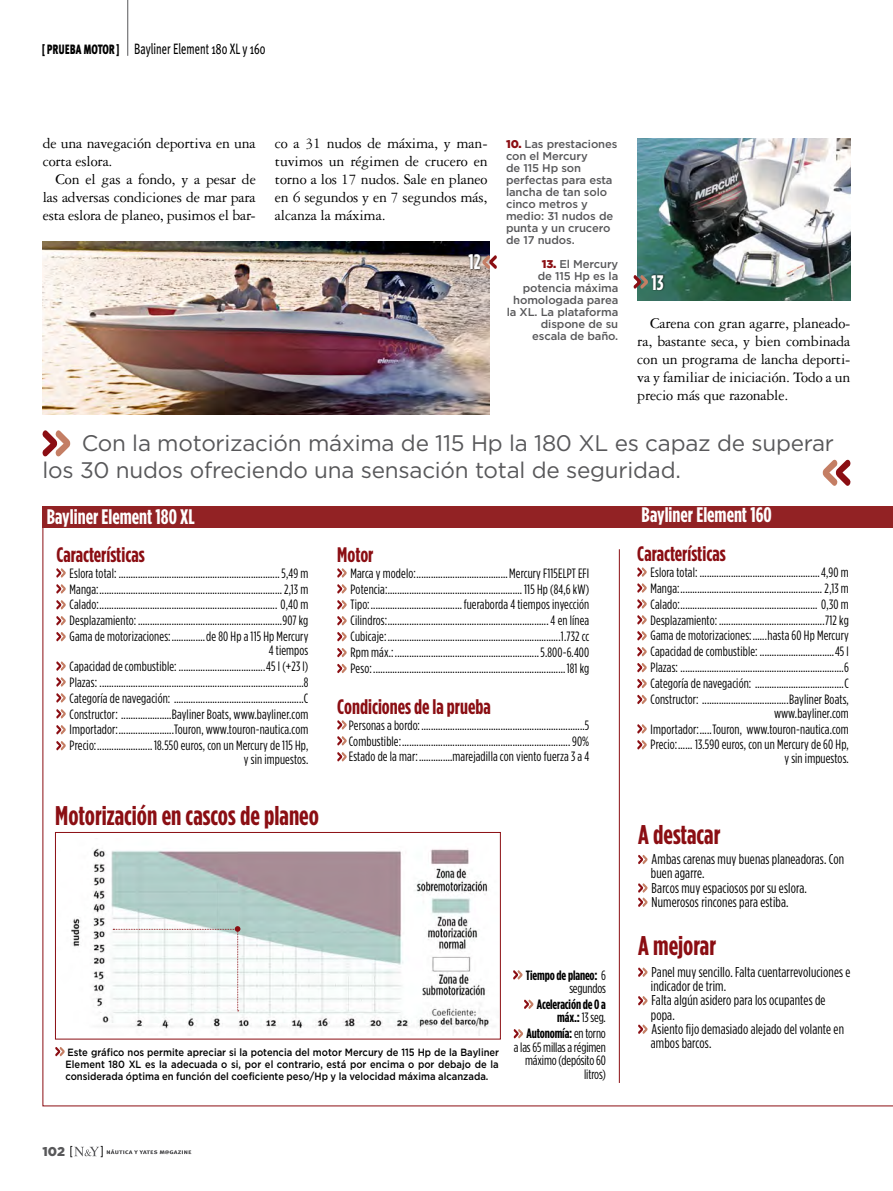
<style>
.page{position:relative;width:893px;height:1191px;background:#fff}
.page>*{position:absolute;margin:0;border:0;box-sizing:border-box;transform-origin:0 0}
.t1{font:700 27px "Gotham Condensed";color:#8b0e13}
.t2{font:22.5px/27px "Gotham";letter-spacing:-.01em;color:#58585a}
.t3{font:700 21px "Gotham Condensed";color:#8b0e13}
.t4{font:700 21px "Gotham Condensed";color:#fff}
.t5{font:15.75px/18px "Ericsson Roman";letter-spacing:-.01em;color:#000;text-align:justify}
.t6{font:15px "Meta Plus";color:#000;scale:.7 1}
.t7{font:14.25px/14.2px "Gotham Condensed";letter-spacing:.01em;color:#000}
.t8{font:13.5px/15.9px "Gotham Condensed";letter-spacing:.01em;color:#000;text-align:justify}
.t9{font:13.5px/13.5px "Gotham Condensed";letter-spacing:-.01em;color:#000;text-align:right}
.t10{font:700 13.5px/13.5px "Gotham Condensed";letter-spacing:-.01em;color:#000;text-align:right}
.t11{font:900 12.75px "Gotham";color:#58585a}
.t12{font:500 11.25px/12px "Gotham";letter-spacing:-.01em;color:#58585a}
.t13{font:500 10.5px/12px "Gotham";color:#000;text-align:justify;scale:.9 1}
.s1{font-weight:900;font-size:13.5px}
.s2{font-weight:900;color:#8b0e13}
.s3{font-weight:400}
.s4{font-weight:700}
</style>
<div class="page">
<hr style="left:127px;top:0;width:1px;height:56px;background:#58585a">
<svg style="left:70px;top:1145px;width:121px;height:12px"></svg>
<img style="left:43px;top:241px;width:446px;height:174px">
<img style="left:637px;top:139px;width:213px;height:161px">
<svg style="left:43px;top:527px;width:850px;height:579px"></svg>
<div style="left:43px;top:506px;width:850px;height:21px;background:#922224"></div>
<svg style="left:55px;top:1046px;width:10px;height:10px"></svg>
<div style="left:55px;top:832px;width:445px;height:207px;background:#fff"></div>
<img style="left:71px;top:848px;width:418px;height:187px">
<div style="left:55px;top:832px;width:446px;height:207px;border:1px solid #8b0e13"></div>
<svg style="left:113px;top:926px;width:127px;height:85px"></svg>
<svg style="left:513px;top:969px;width:9px;height:11px"></svg>
<svg style="left:524px;top:999px;width:9px;height:10px"></svg>
<svg style="left:513px;top:1028px;width:10px;height:10px"></svg>
<svg style="left:56px;top:568px;width:10px;height:10px"></svg>
<svg style="left:56px;top:584px;width:10px;height:58px"></svg>
<svg style="left:56px;top:661px;width:10px;height:10px"></svg>
<svg style="left:56px;top:677px;width:10px;height:10px"></svg>
<svg style="left:56px;top:693px;width:10px;height:58px"></svg>
<svg style="left:337px;top:568px;width:10px;height:10px"></svg>
<svg style="left:337px;top:584px;width:10px;height:73px"></svg>
<svg style="left:337px;top:663px;width:10px;height:10px"></svg>
<svg style="left:337px;top:720px;width:10px;height:42px"></svg>
<svg style="left:637px;top:567px;width:10px;height:10px"></svg>
<svg style="left:637px;top:583px;width:10px;height:10px"></svg>
<svg style="left:637px;top:599px;width:10px;height:10px"></svg>
<svg style="left:637px;top:615px;width:10px;height:73px"></svg>
<svg style="left:637px;top:694px;width:10px;height:10px"></svg>
<svg style="left:637px;top:724px;width:10px;height:26px"></svg>
<svg style="left:638px;top:967px;width:9px;height:10px"></svg>
<svg style="left:638px;top:995px;width:9px;height:10px"></svg>
<svg style="left:638px;top:1024px;width:9px;height:10px"></svg>
<svg style="left:638px;top:854px;width:9px;height:10px"></svg>
<svg style="left:638px;top:883px;width:9px;height:24px"></svg>
<svg style="left:42px;top:430px;width:28px;height:27px"></svg>
<svg style="left:823px;top:459px;width:28px;height:27px"></svg>
<hr style="left:619px;top:549px;width:1px;height:534px;background:#8b0e13">
<div style="left:650px;top:273px;width:16px;height:19px;background:#000;opacity:.9"></div>
<svg style="left:633px;top:274px;width:15px;height:15px"></svg>
<div style="left:467px;top:253px;width:15px;height:18px;background:#000;opacity:.9"></div>
<svg style="left:482px;top:255px;width:15px;height:14px"></svg>
<p class="t6" style="left:43px;top:40px;width:320px"><span class="s1">[PRUEBA MOTOR ]</span> Bayliner Element 180 XL y 160</p>
<p class="t5" style="left:43px;top:135px;width:214px">de una navegación deportiva en una corta eslora.</p>
<p class="t5" style="left:43px;top:171px;width:215px;text-indent:13px">Con el gas a fondo, y a pesar de las adversas condiciones de mar para esta eslora de planeo, pusimos el bar-</p>
<p class="t5" style="left:275px;top:135px;width:214px">co a 31 nudos de máxima, y man&shy;tuvimos un régimen de crucero en torno a los 17 nudos. Sale en planeo en 6 segundos y en 7 segundos más, alcanza la máxima.</p>
<p class="t12" style="left:506px;top:138px;width:113px"><span class="s2">10.</span> Las prestaciones con el Mercury<br>de 115 Hp son perfectas para esta lancha de tan solo cinco metros y medio: 31 nudos de punta y un crucero de 17 nudos.</p>
<p class="t12" style="left:507px;top:258px;width:113px;text-align:right"><span class="s2">13.</span> El Mercury<br>de 115 Hp es la potencia máxima homologada parea la XL. La plataforma dispone de su escala de baño.</p>
<h3 class="t4" style="left:468px;top:250px;width:14px">12</h3>
<h3 class="t4" style="left:652px;top:270px;width:14px">13</h3>
<p class="t5" style="left:637px;top:315px;width:215px;text-indent:13px">Carena con gran agarre, planeado&shy;ra, bastante seca, y bien combinada con un programa de lancha deporti&shy;va y familiar de iniciación. Todo a un precio más que razonable.</p>
<h2 class="t2" style="left:43px;top:429px;width:793px;text-indent:39px">Con la motorización máxima de 115 Hp la 180 XL es capaz de superar los 30 nudos ofreciendo una sensación total de seguridad.</h2>
<h3 class="t4" style="left:47px;top:505px;width:150px">Bayliner Element 180 XL</h3>
<h3 class="t4" style="left:642px;top:503px;width:132px">Bayliner Element 160</h3>
<h3 class="t3" style="left:56px;top:542px;width:90px">Características</h3>
<p class="t8" style="left:70px;top:565px;width:240px">Eslora total: ................................................................... 5,49 m Manga:............................................................................ 2,13 m Calado:.......................................................................... 0,40 m Desplazamiento: ............................................................907 kg Gama de motorizaciones:..............de 80 Hp a 115 Hp Mercury</p>
<p class="t8" style="left:70px;top:642px;width:240px;text-indent:199px">4 tiempos Capacidad de combustible: ....................................45 l (+23 l)<br>Plazas: .....................................................................................8<br>Categoría de navegación: ......................................................C Constructor: .....................Bayliner Boats, www.bayliner.com Importador:.......................Touron, www.touron-nautica.com Precio:....................... 18.550 euros, con un Mercury de 115 Hp,</p>
<p class="t8" style="left:244px;top:751px;width:66px">y sin impuestos.</p>
<h1 class="t1" style="left:55px;top:801px;width:265px">Motorización en cascos de planeo</h1>
<h3 class="t3" style="left:337px;top:542px;width:38px">Motor</h3>
<p class="t8" style="left:350px;top:565px;width:240px">Marca y modelo:......................................Mercury F115ELPT EFI Potencia:........................................................ 115 Hp (84,6 kW)<br>Tipo:......................................fueraborda 4 tiempos inyección Cilindros:................................................................... 4 en línea Cubicaje:........................................................................1.732 cc Rpm máx.:............................................................5.800-6.400<br>Peso:................................................................................181 kg</p>
<h3 class="t3" style="left:337px;top:694px;width:155px">Condiciones de la prueba</h3>
<p class="t8" style="left:349px;top:716px;width:242px">Personas a bordo:....................................................................5<br>Combustible:...................................................................... 90% Estado de la mar:..............marejadilla con viento fuerza 3 a 4</p>
<p class="t13" style="left:65px;top:1046px;width:483px">Este gráfico nos permite apreciar si la potencia del motor Mercury de 115 Hp de la Bayliner Element 180 XL es la adecuada o si, por el contrario, está por encima o por debajo de la considerada óptima en función del coeficiente peso/Hp y la velocidad máxima alcanzada.</p>
<p class="t10" style="left:526px;top:967px;width:81px">Tiempo de planeo: <span class="s3">6 segundos</span></p>
<p class="t10" style="left:537px;top:997px;width:71px">Aceleración de 0 a máx.: <span class="s3">13 seg.</span></p>
<p class="t9" style="left:514px;top:1026px;width:94px"><span class="s4">Autonomía:</span> en torno<br>a las 65 millas a régimen máximo (depósito 60 litros)</p>
<p class="t11" style="left:43px;top:1144px;width:24px">102</p>
<h3 class="t3" style="left:637px;top:541px;width:90px">Características</h3>
<p class="t8" style="left:651px;top:564px;width:200px">Eslora total: ..................................................4,90 m Manga:........................................................... 2,13 m Calado:......................................................... 0,30 m Desplazamiento: ............................................712 kg Gama de motorizaciones:......hasta 60 Hp Mercury Capacidad de combustible: ...............................45 l Plazas: ....................................................................6<br>Categoría de navegación: .....................................C Constructor: ....................................Bayliner Boats,</p>
<p class="t8" style="left:651px;top:704px;width:200px;text-indent:124px">www.bayliner.com Importador:.....Touron, www.touron-nautica.com Precio:...... 13.590 euros, con un Mercury de 60 Hp,</p>
<p class="t8" style="left:784px;top:750px;width:66px">y sin impuestos.</p>
<h1 class="t1" style="left:638px;top:819px;width:84px">A destacar</h1>
<p class="t7" style="left:651px;top:852px;width:195px">Ambas carenas muy buenas planeadoras. Con buen agarre.<br>Barcos muy espaciosos por su eslora.<br>Numerosos rincones para estiba.</p>
<h1 class="t1" style="left:638px;top:930px;width:80px">A mejorar</h1>
<p class="t7" style="left:651px;top:964px;width:201px">Panel muy sencillo. Falta cuentarrevoluciones e indicador de trim.<br>Falta algún asidero para los ocupantes de popa.<br>Asiento fijo demasiado alejado del volante en ambos barcos.</p>
</div>
